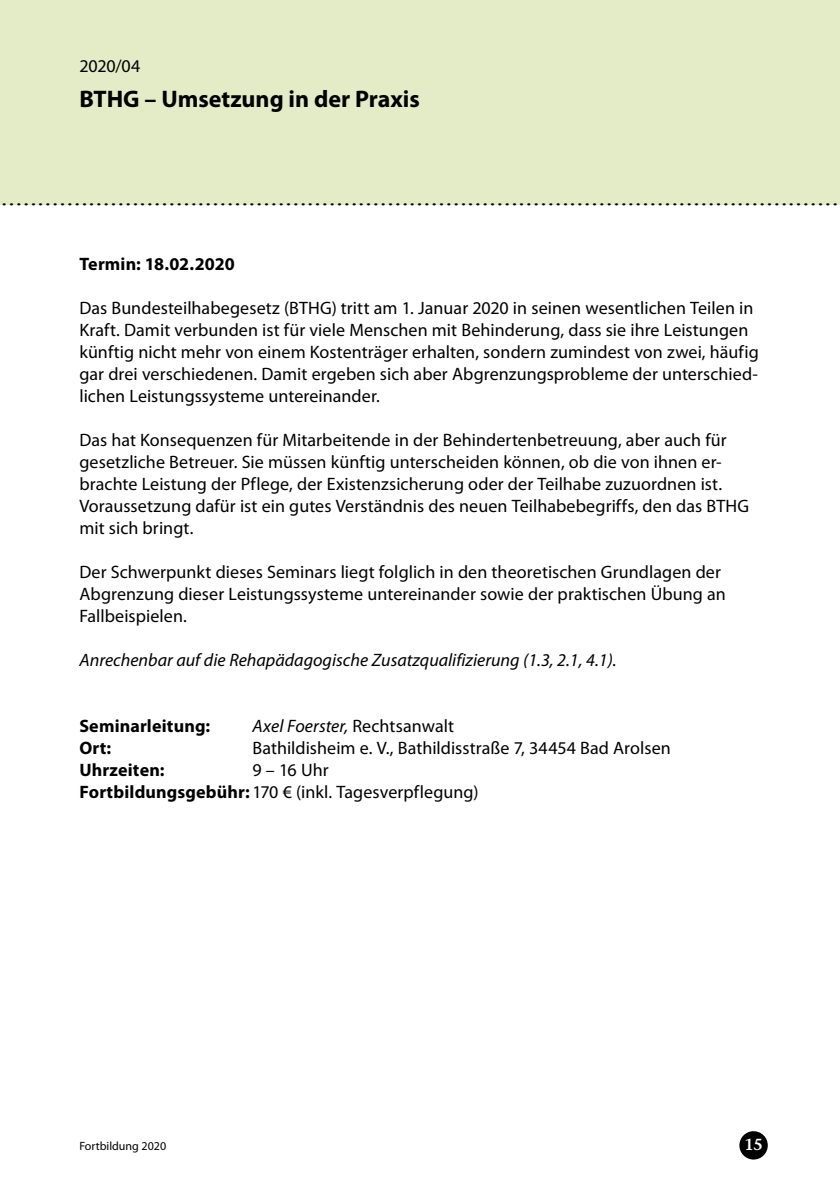
<style>
.page{position:relative;width:840px;height:1191px;background:#fff}
.page>*{position:absolute;margin:0;border:0;box-sizing:border-box;transform-origin:0 0}
.t1{font:28px "Times New Roman";color:#000}
.t2{font:700 24px "Myriad Pro";color:#000}
.t3{font:18px/22px "Myriad Pro";letter-spacing:.005em;color:#000}
.t4{font:italic 18px "Myriad Pro";color:#000}
.t5{font:700 18px "Myriad Pro";letter-spacing:.005em;color:#000}
.t6{font:600 16px "Stone Informal";color:#fff}
.t7{font:12px "Myriad Pro";color:#000}
.s1{font-style:normal}
.s2{font-weight:700}
</style>
<div class="page">
<div style="left:0;top:0;width:839px;height:204px;background:#e3ecc6"></div>
<div style="left:739px;top:1131px;width:28px;height:28px;background:#000;border-radius:50%"></div>
<p class="t3" style="left:79px;top:55px;width:62px">2020/04</p>
<h2 class="t2" style="left:79px;top:84px;width:342px">BTHG – Umsetzung in der Praxis</h2>
<h1 class="t1" style="left:1px;top:177px;width:838px">...................................................................................................................</h1>
<p class="t5" style="left:79px;top:252px;width:157px">Termin: 18.02.2020</p>
<p class="t3" style="left:79px;top:297px;width:680px">Das Bundesteilhabegesetz (BTHG) tritt am 1. Januar 2020 in seinen wesentlichen Teilen in Kraft. Damit verbunden ist für viele Menschen mit Behinderung, dass sie ihre Leistungen künftig nicht mehr von einem Kostenträger erhalten, sondern zumindest von zwei, häufig gar drei verschiedenen. Damit ergeben sich aber Abgrenzungsprobleme der unterschied&shy;lichen Leistungssysteme untereinander.</p>
<p class="t3" style="left:79px;top:429px;width:670px">Das hat Konsequenzen für Mitarbeitende in der Behindertenbetreuung, aber auch für gesetzliche Betreuer. Sie müssen künftig unterscheiden können, ob die von ihnen er&shy;brachte Leistung der Pflege, der Existenzsicherung oder der Teilhabe zuzuordnen ist.<br>Voraussetzung dafür ist ein gutes Verständnis des neuen Teilhabebegriffs, den das BTHG mit sich bringt.</p>
<p class="t3" style="left:79px;top:561px;width:647px">Der Schwerpunkt dieses Seminars liegt folglich in den theoretischen Grundlagen der<br>Abgrenzung dieser Leistungssysteme untereinander sowie der praktischen Übung an<br>Fallbeispielen.</p>
<p class="t4" style="left:79px;top:649px;width:538px">Anrechenbar auf die Rehapädagogische Zusatzqualifizierung (1.3, 2.1, 4.1).</p>
<p class="t5" style="left:79px;top:714px;width:132px">Seminarleitung:</p>
<p class="t4" style="left:252px;top:715px;width:203px">Axel Foerster, <span class="s1">Rechtsanwalt</span></p>
<p class="t5" style="left:79px;top:736px;width:33px">Ort:</p>
<p class="t3" style="left:252px;top:737px;width:419px">Bathildisheim e. V., Bathildisstraße 7, 34454 Bad Arolsen</p>
<p class="t5" style="left:79px;top:758px;width:87px">Uhrzeiten:</p>
<p class="t3" style="left:79px;top:759px;width:400px;text-indent:173px">9 – 16 Uhr<br><span class="s2">Fortbildungsgebühr:</span> 170 € (inkl. Tagesverpflegung)</p>
<p class="t7" style="left:79px;top:1139px;width:88px">Fortbildung 2020</p>
<p class="t6" style="left:744px;top:1135px;width:20px">15</p>
</div>
